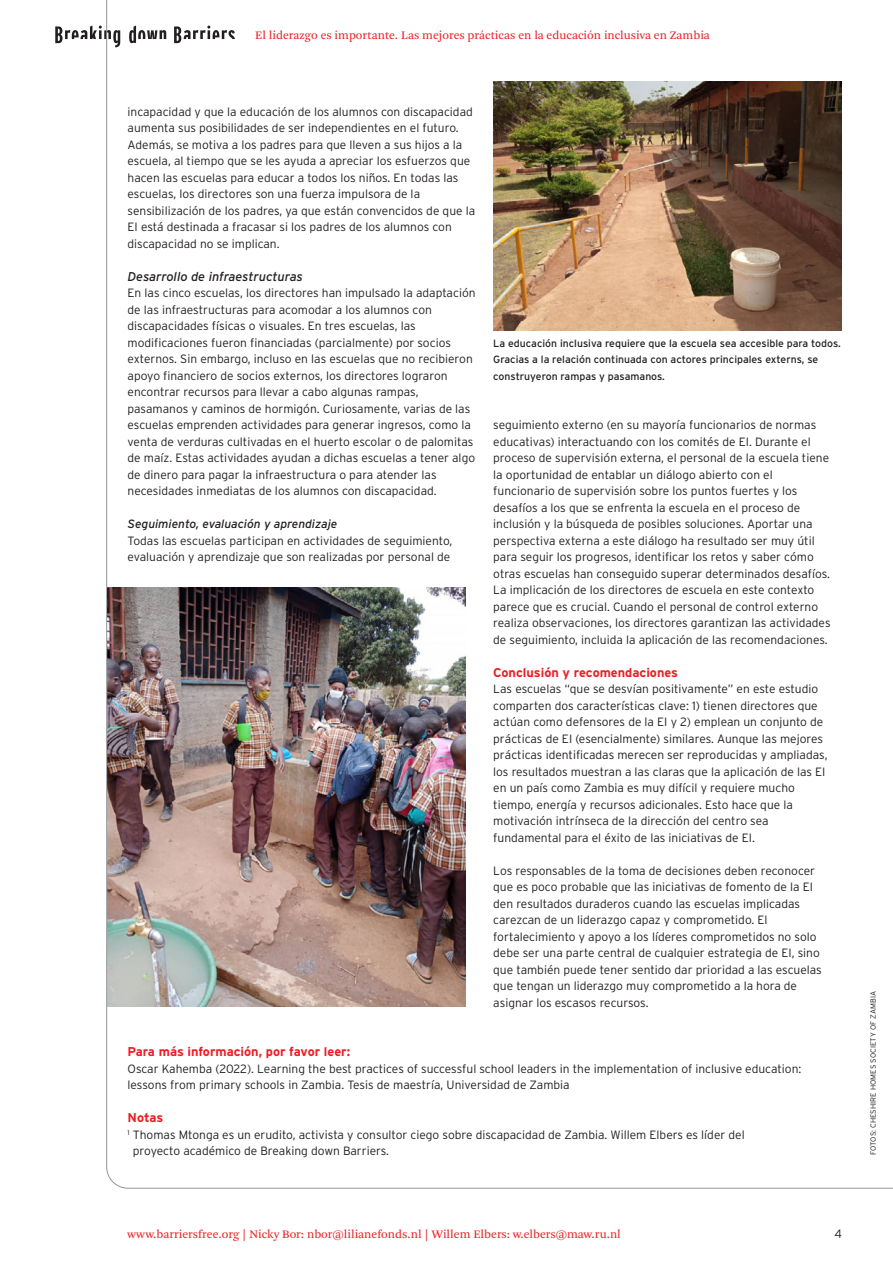
<style>
.page{position:relative;width:893px;height:1263px;background:#fff}
.page>*{position:absolute;margin:0;border:0;box-sizing:border-box;transform-origin:0 0}
.body{font:700 12.75px "Interstate";color:#ee1d23}
.body-2{font:italic 12.75px "Interstate";color:#231f20}
.tussenkop{font:700 12.75px "Interstate";color:#ee1d23}
.body-3{font:300 12px/16.5px "Interstate";color:#231f20}
.body-4{font:12px "Arnhem Pro Blond";color:#ee1d23}
.kop_rood{font:12px "Arnhem Pro Blond";color:#ee1d23}
.body-5{font:italic 12px "Interstate";color:#231f20}
.fotobijschrift{font:10.5px/16.5px "Interstate";color:#231f20}
.naam_fotograaf{font:300 7.5px "Interstate";letter-spacing:.01em;color:#231f20}
</style>
<div class="page">
<svg style="left:55px;top:26px;width:51px;height:18px"></svg>
<img style="left:106px;top:0;width:787px;height:1189px">
<p class="kop_rood" style="left:255px;top:28px;width:456px">El liderazgo es importante. Las mejores prácticas en la educación inclusiva en Zambia</p>
<p class="body-3" style="left:128px;top:103px;width:349px">incapacidad y que la educación de los alumnos con discapacidad aumenta sus posibilidades de ser independientes en el futuro.<br>Además, se motiva a los padres para que lleven a sus hijos a la escuela, al tiempo que se les ayuda a apreciar los esfuerzos que hacen las escuelas para educar a todos los niños. En todas las escuelas, los directores son una fuerza impulsora de la sensibilización de los padres, ya que están convencidos de que la EI está destinada a fracasar si los padres de los alumnos con discapacidad no se implican.</p>
<p class="body-2" style="left:128px;top:269px;width:177px">Desarrollo de infraestructuras</p>
<p class="body-3" style="left:128px;top:284px;width:350px">En las cinco escuelas, los directores han impulsado la adaptación de las infraestructuras para acomodar a los alumnos con discapacidades físicas o visuales. En tres escuelas, las modificaciones fueron financiadas (parcialmente) por socios externos. Sin embargo, incluso en las escuelas que no recibieron apoyo financiero de socios externos, los directores lograron encontrar recursos para llevar a cabo algunas rampas, pasamanos y caminos de hormigón. Curiosamente, varias de las escuelas emprenden actividades para generar ingresos, como la venta de verduras cultivadas en el huerto escolar o de palomitas de maíz. Estas actividades ayudan a dichas escuelas a tener algo de dinero para pagar la infraestructura o para atender las necesidades inmediatas de los alumnos con discapacidad.</p>
<p class="body-5" style="left:128px;top:517px;width:211px">Seguimiento, evaluación y aprendizaje</p>
<p class="body-3" style="left:128px;top:532px;width:326px">Todas las escuelas participan en actividades de seguimiento, evaluación y aprendizaje que son realizadas por personal de</p>
<p class="fotobijschrift" style="left:493px;top:334px;width:349px">La educación inclusiva requiere que la escuela sea accesible para todos.<br>Gracias a la relación continuada con actores principales externs, se construyeron rampas y pasamanos.</p>
<p class="body-3" style="left:493px;top:416px;width:339px">seguimiento externo (en su mayoría funcionarios de normas educativas) interactuando con los comités de EI. Durante el proceso de supervisión externa, el personal de la escuela tiene la oportunidad de entablar un diálogo abierto con el funcionario de supervisión sobre los puntos fuertes y los desafíos a los que se enfrenta la escuela en el proceso de inclusión y la búsqueda de posibles soluciones. Aportar una perspectiva externa a este diálogo ha resultado ser muy útil para seguir los progresos, identificar los retos y saber cómo otras escuelas han conseguido superar determinados desafíos.<br>La implicación de los directores de escuela en este contexto parece que es crucial. Cuando el personal de control externo realiza observaciones, los directores garantizan las actividades de seguimiento, incluida la aplicación de las recomendaciones.</p>
<p class="tussenkop" style="left:493px;top:665px;width:186px">Conclusión y recomendaciones</p>
<p class="body-3" style="left:493px;top:680px;width:336px">Las escuelas “que se desvían positivamente” en este estudio comparten dos características clave: 1) tienen directores que actúan como defensores de la EI y 2) emplean un conjunto de prácticas de EI (esencialmente) similares. Aunque las mejores prácticas identificadas merecen ser reproducidas y ampliadas, los resultados muestran a las claras que la aplicación de las EI en un país como Zambia es muy difícil y requiere mucho tiempo, energía y recursos adicionales. Esto hace que la motivación intrínseca de la dirección del centro sea fundamental para el éxito de las iniciativas de EI.</p>
<p class="body-3" style="left:493px;top:862px;width:330px">Los responsables de la toma de decisiones deben reconocer que es poco probable que las iniciativas de fomento de la EI den resultados duraderos cuando las escuelas implicadas carezcan de un liderazgo capaz y comprometido. El fortalecimiento y apoyo a los líderes comprometidos no solo debe ser una parte central de cualquier estrategia de EI, sino que también puede tener sentido dar prioridad a las escuelas que tengan un liderazgo muy comprometido a la hora de asignar los escasos recursos.</p>
<p class="body" style="left:128px;top:1044px;width:224px">Para más información, por favor leer:</p>
<p class="body-3" style="left:128px;top:1060px;width:675px">Oscar Kahemba (2022). Learning the best practices of successful school leaders in the implementation of inclusive education: lessons from primary schools in Zambia. Tesis de maestría, Universidad de Zambia</p>
<p class="body" style="left:128px;top:1110px;width:37px">Notas</p>
<p class="body-3" style="left:133px;top:1126px;width:613px;text-indent:-5px"><sup>1</sup> Thomas Mtonga es un erudito, activista y consultor ciego sobre discapacidad de Zambia. Willem Elbers es líder del proyecto académico de Breaking down Barriers.</p>
<p class="body-4" style="left:128px;top:1226px;width:495px">www.barriersfree.org | Nicky Bor: nbor@lilianefonds.nl | Willem Elbers: w.elbers@maw.ru.nl</p>
<p class="body-3" style="left:834px;top:1225px;width:9px">4</p>
<p class="naam_fotograaf" style="left:869px;top:1155px;width:166px;rotate:-90deg">FOTOS: CHESHIRE HOMES SOCIETY OF ZAMBIA</p>
</div>
